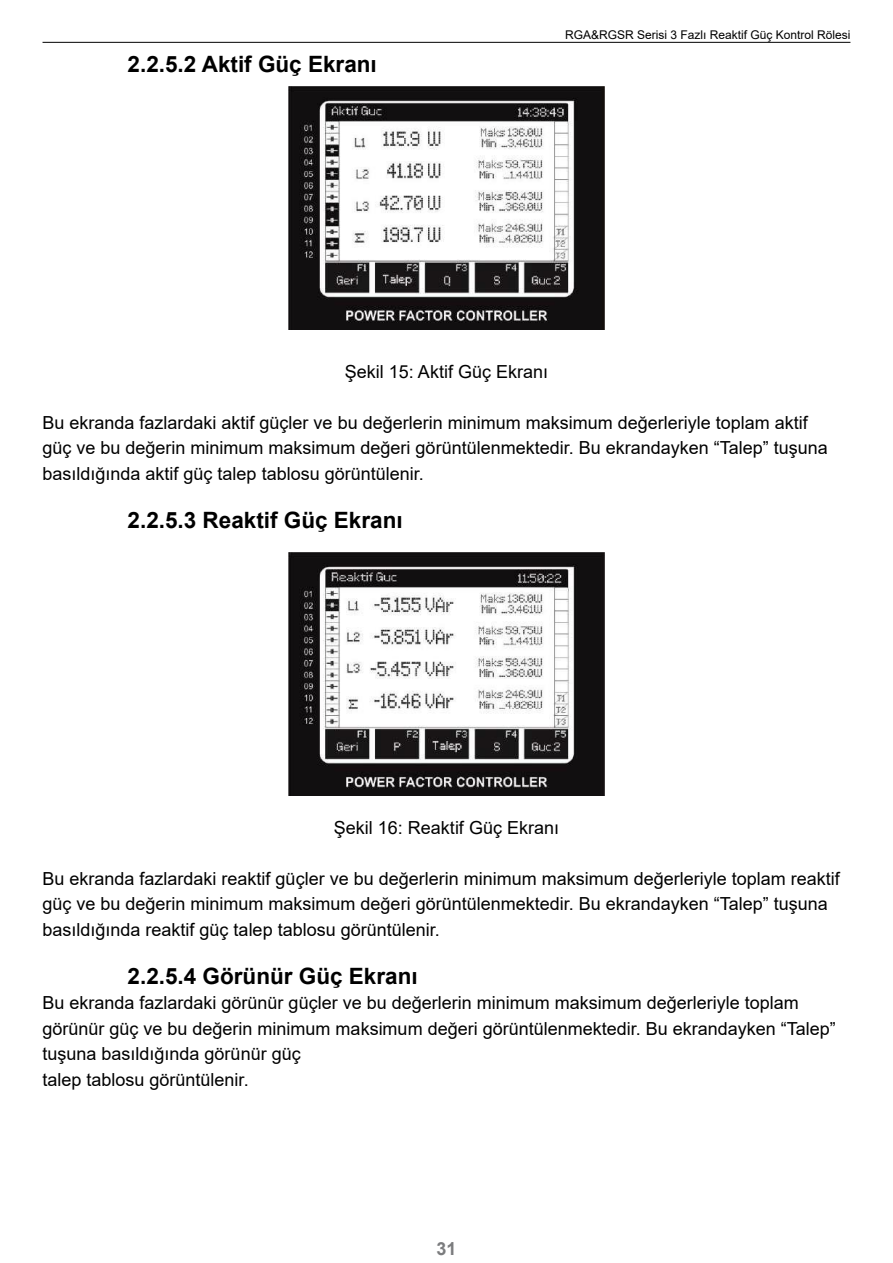
<style>
.page{position:relative;width:893px;height:1263px;background:#fff}
.page>*{position:absolute;margin:0;border:0;box-sizing:border-box;transform-origin:0 0}
.t1{font:700 22.5px "Arial";color:#000}
.t2{font:18px/25.5px "Arial";color:#000}
.t3{font:700 18px "Arial";color:#7b7c7e}
.t4{font:12px "Arial";color:#000}
</style>
<div class="page">
<hr style="left:43px;top:42px;width:807px;height:1px;background:#000">
<img style="left:289px;top:86px;width:315px;height:243px">
<img style="left:289px;top:553px;width:315px;height:243px">
<p class="t1" style="left:128px;top:48px;width:251px">2.2.5.2 Aktif Güç Ekranı</p>
<p class="t4" style="left:565px;top:26px;width:287px">RGA&amp;RGSR Serisi 3 Fazlı Reaktif Güç Kontrol Rölesi</p>
<p class="t2" style="left:345px;top:358px;width:205px">Şekil 15: Aktif Güç Ekranı</p>
<p class="t2" style="left:43px;top:409px;width:787px">Bu ekranda fazlardaki aktif güçler ve bu değerlerin minimum maksimum değerleriyle toplam aktif güç ve bu değerin minimum maksimum değeri görüntülenmektedir. Bu ekrandayken “Talep” tuşuna basıldığında aktif güç talep tablosu görüntülenir.</p>
<p class="t1" style="left:128px;top:504px;width:277px">2.2.5.3 Reaktif Güç Ekranı</p>
<p class="t2" style="left:334px;top:814px;width:227px">Şekil 16: Reaktif Güç Ekranı</p>
<p class="t2" style="left:43px;top:865px;width:799px">Bu ekranda fazlardaki reaktif güçler ve bu değerlerin minimum maksimum değerleriyle toplam reaktif güç ve bu değerin minimum maksimum değeri görüntülenmektedir. Bu ekrandayken “Talep” tuşuna basıldığında reaktif güç talep tablosu görüntülenir.</p>
<p class="t1" style="left:128px;top:960px;width:292px">2.2.5.4 Görünür Güç Ekranı</p>
<p class="t2" style="left:43px;top:990px;width:795px">Bu ekranda fazlardaki görünür güçler ve bu değerlerin minimum maksimum değerleriyle toplam görünür güç ve bu değerin minimum maksimum değeri görüntülenmektedir. Bu ekrandayken “Talep” tuşuna basıldığında görünür güç<br>talep tablosu görüntülenir.</p>
<p class="t3" style="left:436px;top:1236px;width:22px">31</p>
</div>
